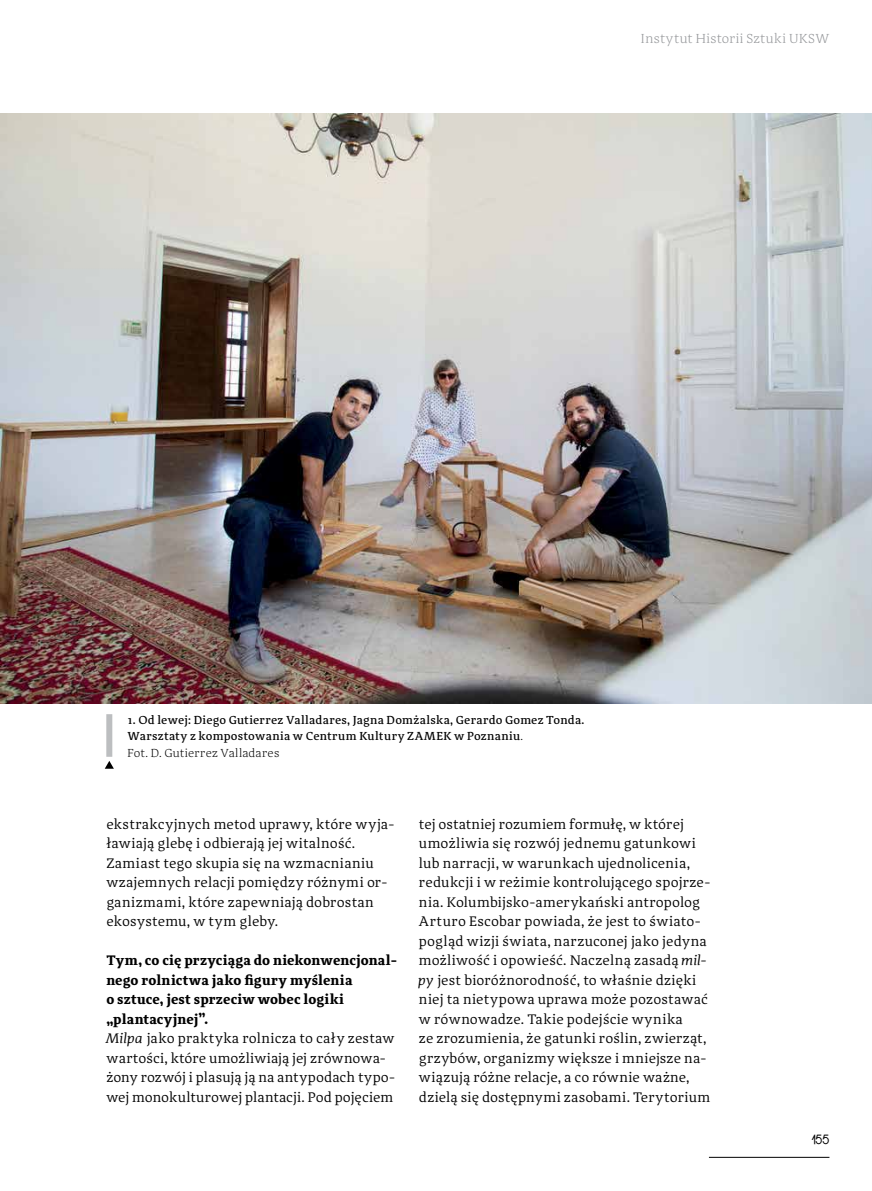
<style>
.page{position:relative;width:872px;height:1191px;background:#fff}
.page>*{position:absolute;margin:0;border:0;box-sizing:border-box;transform-origin:0 0}
.t1{font:14.25px/19.5px "Adagio Serif";letter-spacing:.01em;color:#000}
.t2{font:300 13.5px "Adagio Serif";letter-spacing:.03em;color:#939598}
.t3{font:500 12px/16.5px "Adagio Serif";letter-spacing:.015em;color:#000}
.t4{font:100 12px "Nordica";color:#000}
.s1{font-weight:300}
.s2{font-weight:700}
.s3{font-style:italic}
</style>
<div class="page">
<hr style="left:709px;top:1157px;width:120px;height:1px;background:#000">
<img style="left:0;top:113px;width:872px;height:590px">
<div style="left:106px;top:714px;width:6px;height:43px;background:#bcbec0"></div>
<svg style="left:105px;top:761px;width:9px;height:7px"></svg>
<p class="t2" style="left:641px;top:30px;width:190px">Instytut Historii Sztuki UKSW</p>
<p class="t3" style="left:128px;top:711px;width:458px">1. Od lewej: Diego Gutierrez Valladares, Jagna Domżalska, Gerardo Gomez Tonda.<br>Warsztaty z kompostowania w Centrum Kultury ZAMEK w Poznaniu<span class="s1">.<br>Fot. D. Gutierrez Valladares</span></p>
<p class="t1" style="left:106px;top:814px;width:289px">ekstrakcyjnych metod uprawy, które wyja&shy;ławiają glebę i odbierają jej witalność.<br>Zamiast tego skupia się na wzmacnianiu wzajemnych relacji pomiędzy różnymi or&shy;ganizmami, które zapewniają dobrostan ekosystemu, w tym gleby.</p>
<p class="t1" style="left:106px;top:951px;width:292px"><span class="s2">Tym, co cię przyciąga do niekonwencjonal&shy;nego rolnictwa jako figury myślenia<br>o sztuce, jest sprzeciw wobec logiki „plantacyjnej”.<br></span><span class="s3">Milpa</span> jako praktyka rolnicza to cały zestaw wartości, które umożliwiają jej zrównowa&shy;żony rozwój i plasują ją na antypodach typo&shy;wej monokulturowej plantacji. Pod pojęciem</p>
<p class="t1" style="left:419px;top:814px;width:293px">tej ostatniej rozumiem formułę, w której umożliwia się rozwój jednemu gatunkowi lub narracji, w warunkach ujednolicenia, redukcji i w reżimie kontrolującego spojrze&shy;nia. Kolumbijsko-amerykański antropolog Arturo Escobar powiada, że jest to świato&shy;pogląd wizji świata, narzuconej jako jedyna możliwość i opowieść. Naczelną zasadą <span class="s3">mil&shy;py</span> jest bioróżnorodność, to właśnie dzięki niej ta nietypowa uprawa może pozostawać w równowadze. Takie podejście wynika<br>ze zrozumienia, że gatunki roślin, zwierząt, grzybów, organizmy większe i mniejsze na&shy;wiązują różne relacje, a co równie ważne, dzielą się dostępnymi zasobami. Terytorium</p>
<p class="t4" style="left:812px;top:1134px;width:19px">155</p>
</div>
